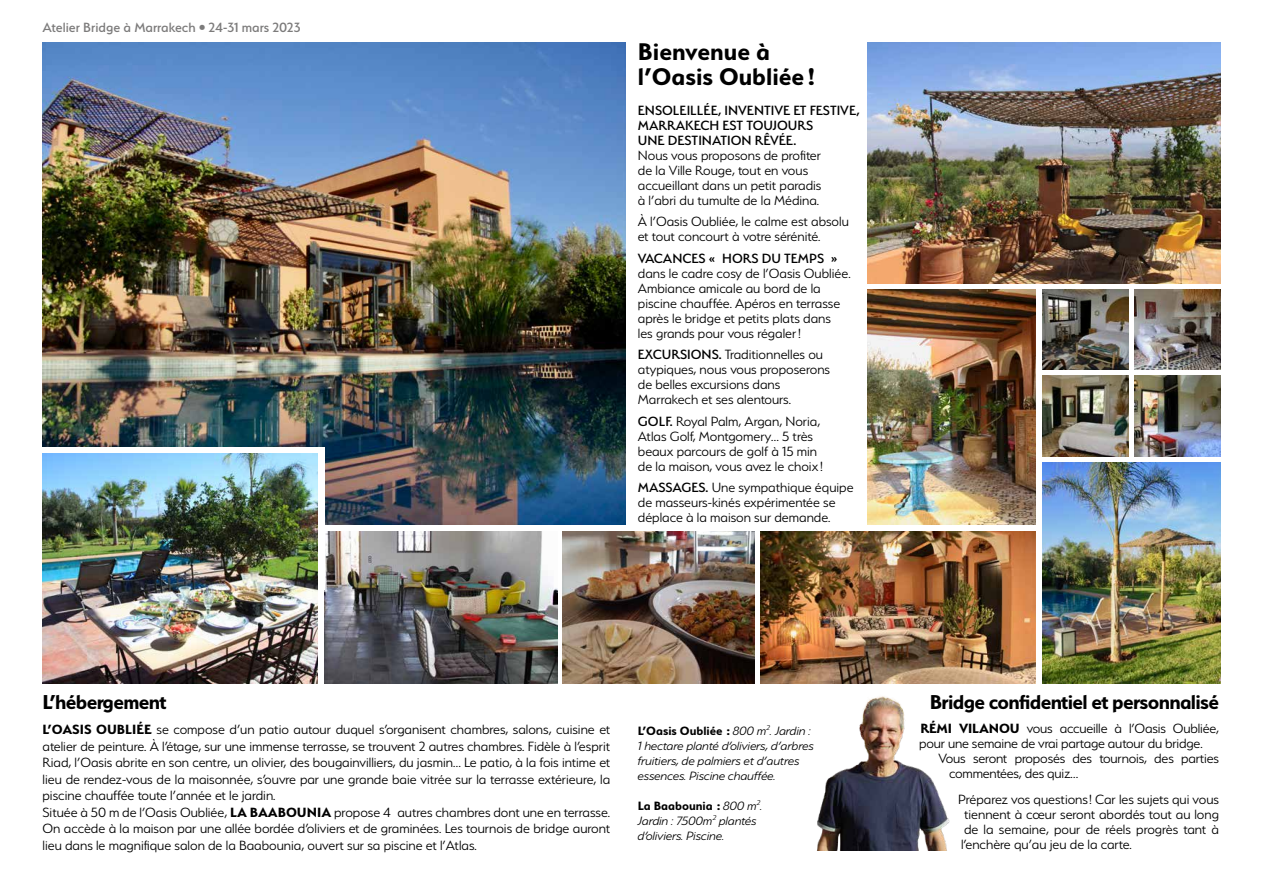
<style>
.page{position:relative;width:1263px;height:893px;background:#fff}
.page>*{position:absolute;margin:0;border:0;box-sizing:border-box;transform-origin:0 0}
.t1{font:700 27px/25.5px "Serenity";color:#000}
.t2{font:700 22.5px "Serenity";letter-spacing:-.03em;color:#000}
.t3{font:300 15px/15px "Serenity";color:#000}
.t4{font:500 15px/15px "Serenity";color:#000}
.t5{font:500 15px "Serenity";color:#7c7b7b}
.t6{font:italic 300 13.5px/15px "Serenity";color:#000}
.s1{font-weight:500}
.s2{font-weight:700}
.s3{font-weight:700;font-style:normal}
</style>
<div class="page">
<img style="left:867px;top:43px;width:353px;height:241px">
<img style="left:867px;top:289px;width:168px;height:235px">
<img style="left:760px;top:531px;width:275px;height:153px">
<img style="left:324px;top:531px;width:233px;height:153px">
<img style="left:563px;top:531px;width:191px;height:153px">
<img style="left:1042px;top:289px;width:86px;height:81px">
<img style="left:1134px;top:289px;width:86px;height:81px">
<img style="left:1042px;top:375px;width:86px;height:81px">
<img style="left:1134px;top:375px;width:86px;height:81px">
<img style="left:1042px;top:462px;width:178px;height:222px">
<img style="left:817px;top:696px;width:133px;height:154px">
<img style="left:43px;top:43px;width:582px;height:481px">
<div style="left:34px;top:448px;width:290px;height:142px;background:#fff"></div>
<img style="left:43px;top:454px;width:275px;height:230px">
<p class="t5" style="left:43px;top:19px;width:259px">Atelier Bridge à Marrakech • 24-31 mars 2023</p>
<h1 class="t1" style="left:638px;top:38px;width:179px">Bienvenue à l’Oasis Oubliée !</h1>
<p class="t4" style="left:638px;top:103px;width:223px">ENSOLEILLÉE, INVENTIVE ET FESTIVE,<br>MARRAKECH EST TOUJOURS<br>UNE DESTINATION RÊVÉE.</p>
<p class="t3" style="left:638px;top:148px;width:185px">Nous vous proposons de profiter de la Ville Rouge, tout en vous accueillant dans un petit paradis à l’abri du tumulte de la Médina.</p>
<p class="t3" style="left:638px;top:214px;width:212px">À l’Oasis Oubliée, le calme est absolu et tout concourt à votre sérénité.</p>
<p class="t4" style="left:638px;top:251px;width:201px">VACANCES « HORS DU TEMPS »</p>
<p class="t3" style="left:638px;top:266px;width:214px">dans le cadre cosy de l’Oasis Oubliée.<br>Ambiance amicale au bord de la piscine chauffée. Apéros en terrasse après le bridge et petits plats dans<br>les grands pour vous régaler!</p>
<p class="t3" style="left:638px;top:347px;width:194px"><span class="s1">EXCURSIONS.</span> Traditionnelles ou atypiques, nous vous proposerons de belles excursions dans<br>Marrakech et ses alentours.</p>
<p class="t3" style="left:638px;top:413px;width:187px"><span class="s1">GOLF.</span> Royal Palm, Argan, Noria,<br>Atlas Golf, Montgomery… 5 très beaux parcours de golf à 15 min de la maison, vous avez le choix !</p>
<p class="t3" style="left:638px;top:480px;width:217px"><span class="s1">MASSAGES.</span> Une sympathique équipe de masseurs-kinés expérimentée se déplace à la maison sur demande.</p>
<h2 class="t2" style="left:43px;top:690px;width:126px">L’hébergement</h2>
<p class="t3" style="left:43px;top:721px;width:569px;line-height:16.5px"><span class="s2">L’OASIS OUBLIÉE</span> se compose d’un patio autour duquel s’organisent chambres, salons, cuisine et atelier de peinture. À l’étage, sur une immense terrasse, se trouvent 2 autres chambres. Fidèle à l’esprit Riad, l’Oasis abrite en son centre, un olivier, des bougainvilliers, du jasmin… Le patio, à la fois intime et lieu de rendez-vous de la maisonnée, s’ouvre par une grande baie vitrée sur la terrasse extérieure, la piscine chauffée toute l’année et le jardin.<br>Située à 50 m de l’Oasis Oubliée, <span class="s2">LA BAABOUNIA</span> propose 4 autres chambres dont une en terrasse.<br>On accède à la maison par une allée bordée d’oliviers et de graminées. Les tournois de bridge auront lieu dans le magnifique salon de la Baabounia, ouvert sur sa piscine et l’Atlas.</p>
<p class="t6" style="left:638px;top:723px;width:178px"><span class="s3">L’Oasis Oubliée :</span> 800 m<sup>2</sup>. Jardin :<br>1 hectare planté d’oliviers, d’arbres fruitiers, de palmiers et d’autres essences. Piscine chauffée.</p>
<p class="t6" style="left:638px;top:798px;width:126px"><span class="s3">La Baabounia :</span> 800 m<sup>2</sup>.<br>Jardin : 7500m<sup>2</sup> plantés d’oliviers. Piscine.</p>
<h2 class="t2" style="left:930px;top:690px;width:291px">Bridge confidentiel et personnalisé</h2>
<p class="t3" style="left:919px;top:721px;width:302px"><span class="s2">RÉMI VILANOU</span> vous accueille à l’Oasis Oubliée, pour une semaine de vrai partage autour du bridge.</p>
<p class="t3" style="left:949px;top:751px;width:272px;text-indent:-10px">Vous seront proposés des tournois, des parties commentées, des quiz…</p>
<p class="t3" style="left:958px;top:792px;width:262px;text-align:justify">Préparez vos questions! Car les sujets qui vous tiennent à cœur seront abordés tout au long de la semaine, pour de réels progrès tant à l’enchère qu’au jeu de la carte.</p>
</div>
